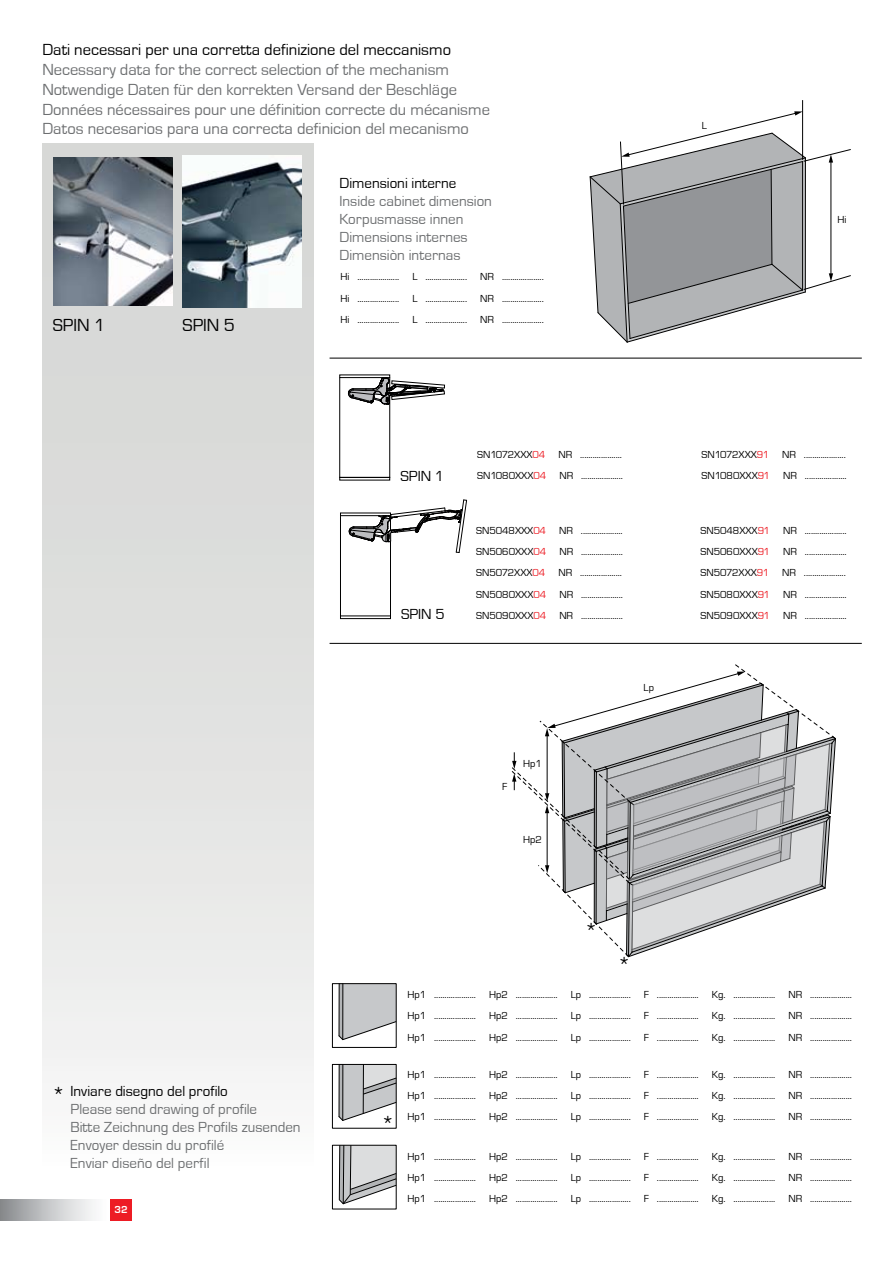
<style>
.page{position:relative;width:893px;height:1263px;background:#fff}
.page>*{position:absolute;margin:0;border:0;box-sizing:border-box;transform-origin:0 0}
.t1{font:21px "Eurostile T";color:#000}
.t2{font:18px "Eurostile T";color:#000}
.t3{font:16.5px/19.8px "Eurostile T";color:#6d6f71}
.t4{font:16.5px "Eurostile T";color:#000}
.t5{font:15px/18px "Eurostile T";color:#6d6f71}
.t6{font:15px "Eurostile T";color:#000}
.t7{font:10.5px/21.3px "Eurostile T";color:#000;text-align:justify}
.t8{font:700 10.5px "Eurostile T";color:#fff}
.s1{color:#ed1c24}
.s2{font-size:21px;color:#000}
.s3{color:#000}
</style>
<div class="page">
<div style="left:43px;top:143px;width:270px;height:1060px;background:linear-gradient(to bottom,#cfd0ce,#f7f7f7)"></div>
<div style="left:111px;top:1199px;width:21px;height:21px;background:#ed1c24"></div>
<img style="left:53px;top:157px;width:119px;height:149px">
<img style="left:183px;top:156px;width:118px;height:151px">
<div style="left:0;top:1199px;width:106px;height:21px;background:linear-gradient(to right,#8b8d91,#fff)"></div>
<hr style="left:802px;top:100px;width:1px;height:60px;background:#000">
<svg style="left:590px;top:111px;width:272px;height:247px"></svg>
<svg style="left:332px;top:983px;width:65px;height:227px"></svg>
<svg style="left:339px;top:374px;width:106px;height:104px"></svg>
<div style="left:340px;top:616px;width:51px;height:3px;border:1px solid #000"></div>
<svg style="left:340px;top:500px;width:127px;height:53px"></svg>
<hr style="left:390px;top:542px;width:1px;height:77px;background:#000">
<hr style="left:340px;top:516px;width:1px;height:100px;background:#000">
<svg style="left:502px;top:642px;width:334px;height:316px"></svg>
<hr style="left:330px;top:358px;width:532px;height:1px;background:#000">
<hr style="left:330px;top:643px;width:532px;height:1px;background:#000">
<h3 class="t4" style="left:43px;top:41px;width:410px">Dati necessari per una corretta definizione del meccanismo</h3>
<p class="t3" style="left:43px;top:60px;width:449px">Necessary data for the correct selection of the mechanism Notwendige Daten für den korrekten Versand der Beschläge Données nécessaires pour une définition correcte du mécanisme Datos necesarios para una correcta definicion del mecanismo</p>
<h2 class="t2" style="left:53px;top:315px;width:54px">SPIN 1</h2>
<h2 class="t2" style="left:183px;top:315px;width:54px">SPIN 5</h2>
<h3 class="t6" style="left:340px;top:175px;width:118px">Dimensioni interne</h3>
<h3 class="t5" style="left:340px;top:192px;width:154px">Inside cabinet dimension<br>Korpusmasse innen<br>Dimensions internes<br>Dimensiòn internas</h3>
<p class="t7" style="left:341px;top:266px;width:60px">Hi ....................</p>
<p class="t7" style="left:412px;top:266px;width:56px">L ....................</p>
<p class="t7" style="left:480px;top:266px;width:65px">NR ....................</p>
<p class="t7" style="left:341px;top:309px;width:60px">Hi ....................</p>
<p class="t7" style="left:412px;top:309px;width:56px">L ....................</p>
<p class="t7" style="left:480px;top:309px;width:65px">NR ....................</p>
<p class="t7" style="left:341px;top:288px;width:60px">Hi ....................</p>
<p class="t7" style="left:412px;top:288px;width:56px">L ....................</p>
<p class="t7" style="left:480px;top:288px;width:65px">NR ....................</p>
<p class="t7" style="left:702px;top:115px;width:7px">L</p>
<p class="t7" style="left:837px;top:209px;width:10px">Hi</p>
<h3 class="t6" style="left:400px;top:468px;width:45px">SPIN 1</h3>
<h3 class="t6" style="left:401px;top:606px;width:45px">SPIN 5</h3>
<p class="t7" style="left:477px;top:444px;width:69px">SN1072XXX<span class="s1">04</span></p>
<p class="t7" style="left:558px;top:444px;width:65px">NR ....................</p>
<p class="t7" style="left:477px;top:465px;width:70px">SN1080XXX<span class="s1">04</span></p>
<p class="t7" style="left:559px;top:465px;width:65px">NR ....................</p>
<p class="t7" style="left:476px;top:520px;width:71px">SN5048XXX<span class="s1">04</span></p>
<p class="t7" style="left:559px;top:520px;width:65px">NR ....................</p>
<p class="t7" style="left:476px;top:541px;width:71px">SN5060XXX<span class="s1">04</span></p>
<p class="t7" style="left:559px;top:541px;width:65px">NR ....................</p>
<p class="t7" style="left:476px;top:562px;width:71px">SN5072XXX<span class="s1">04</span></p>
<p class="t7" style="left:558px;top:562px;width:65px">NR ....................</p>
<p class="t7" style="left:476px;top:584px;width:71px">SN5080XXX<span class="s1">04</span></p>
<p class="t7" style="left:559px;top:584px;width:65px">NR ....................</p>
<p class="t7" style="left:476px;top:605px;width:71px">SN5090XXX<span class="s1">04</span></p>
<p class="t7" style="left:559px;top:605px;width:65px">NR ....................</p>
<p class="t7" style="left:644px;top:677px;width:12px">Lp</p>
<p class="t7" style="left:502px;top:776px;width:7px">F</p>
<p class="t7" style="left:523px;top:753px;width:20px">Hp1</p>
<p class="t7" style="left:523px;top:829px;width:20px">Hp2</p>
<h1 class="t1" style="left:585px;top:919px;width:14px">*</h1>
<h1 class="t1" style="left:618px;top:953px;width:14px">*</h1>
<p class="t7" style="left:702px;top:444px;width:69px">SN1072XXX<span class="s1">91</span></p>
<p class="t7" style="left:702px;top:444px;width:147px;text-align:right">NR ....................<br>SN1080XXX<span class="s1">91</span> NR ....................</p>
<p class="t7" style="left:701px;top:520px;width:71px">SN5048XXX<span class="s1">91</span></p>
<p class="t7" style="left:701px;top:520px;width:148px;text-indent:82px">NR ....................<br>SN5060XXX<span class="s1">91</span> NR ....................<br>SN5072XXX<span class="s1">91</span></p>
<p class="t7" style="left:701px;top:562px;width:148px;text-indent:82px">NR ....................<br>SN5080XXX<span class="s1">91</span> NR ....................<br>SN5090XXX<span class="s1">91</span> NR ....................</p>
<h3 class="t5" style="left:71px;top:1082px;width:232px;text-indent:-18px"><span class="s2">*</span> <span class="s3">Inviare disegno del profilo<br></span>Please send drawing of profile<br>Bitte Zeichnung des Profils zusenden<br>Envoyer dessin du profilé<br>Enviar diseño del perfil</h3>
<p class="t8" style="left:115px;top:1203px;width:15px">32</p>
<h1 class="t1" style="left:382px;top:1111px;width:14px">*</h1>
<p class="t7" style="left:407px;top:984px;width:70px">Hp1 ....................</p>
<p class="t7" style="left:489px;top:984px;width:70px">Hp2 ....................</p>
<p class="t7" style="left:571px;top:984px;width:62px">Lp ....................</p>
<p class="t7" style="left:644px;top:984px;width:133px">F .................... Kg. ....................</p>
<p class="t7" style="left:788px;top:984px;width:65px">NR ....................</p>
<p class="t7" style="left:407px;top:1005px;width:70px">Hp1 ....................</p>
<p class="t7" style="left:489px;top:1005px;width:70px">Hp2 ....................</p>
<p class="t7" style="left:571px;top:1005px;width:62px">Lp ....................</p>
<p class="t7" style="left:644px;top:1005px;width:133px">F .................... Kg. ....................</p>
<p class="t7" style="left:788px;top:1005px;width:65px">NR ....................</p>
<p class="t7" style="left:407px;top:1027px;width:70px">Hp1 ....................</p>
<p class="t7" style="left:489px;top:1027px;width:70px">Hp2 ....................</p>
<p class="t7" style="left:571px;top:1027px;width:62px">Lp ....................</p>
<p class="t7" style="left:644px;top:1027px;width:133px">F .................... Kg. ....................</p>
<p class="t7" style="left:788px;top:1027px;width:65px">NR ....................</p>
<p class="t7" style="left:407px;top:1064px;width:70px">Hp1 ....................</p>
<p class="t7" style="left:489px;top:1064px;width:70px">Hp2 ....................</p>
<p class="t7" style="left:571px;top:1064px;width:62px">Lp ....................</p>
<p class="t7" style="left:644px;top:1064px;width:133px">F .................... Kg. ....................</p>
<p class="t7" style="left:788px;top:1064px;width:65px">NR ....................</p>
<p class="t7" style="left:407px;top:1085px;width:70px">Hp1 ....................</p>
<p class="t7" style="left:489px;top:1085px;width:70px">Hp2 ....................</p>
<p class="t7" style="left:571px;top:1085px;width:62px">Lp ....................</p>
<p class="t7" style="left:644px;top:1085px;width:133px">F .................... Kg. ....................</p>
<p class="t7" style="left:788px;top:1085px;width:65px">NR ....................</p>
<p class="t7" style="left:407px;top:1106px;width:70px">Hp1 ....................</p>
<p class="t7" style="left:489px;top:1106px;width:70px">Hp2 ....................</p>
<p class="t7" style="left:571px;top:1106px;width:62px">Lp ....................</p>
<p class="t7" style="left:644px;top:1106px;width:133px">F .................... Kg. ....................</p>
<p class="t7" style="left:788px;top:1106px;width:65px">NR ....................</p>
<p class="t7" style="left:407px;top:1146px;width:70px">Hp1 ....................</p>
<p class="t7" style="left:489px;top:1146px;width:70px">Hp2 ....................</p>
<p class="t7" style="left:571px;top:1146px;width:62px">Lp ....................</p>
<p class="t7" style="left:644px;top:1146px;width:133px">F .................... Kg. ....................</p>
<p class="t7" style="left:788px;top:1146px;width:65px">NR ....................</p>
<p class="t7" style="left:407px;top:1167px;width:70px">Hp1 ....................</p>
<p class="t7" style="left:489px;top:1167px;width:70px">Hp2 ....................</p>
<p class="t7" style="left:571px;top:1167px;width:62px">Lp ....................</p>
<p class="t7" style="left:644px;top:1167px;width:133px">F .................... Kg. ....................</p>
<p class="t7" style="left:788px;top:1167px;width:65px">NR ....................</p>
<p class="t7" style="left:407px;top:1188px;width:70px">Hp1 ....................</p>
<p class="t7" style="left:489px;top:1188px;width:70px">Hp2 ....................</p>
<p class="t7" style="left:571px;top:1188px;width:62px">Lp ....................</p>
<p class="t7" style="left:644px;top:1188px;width:133px">F .................... Kg. ....................</p>
<p class="t7" style="left:788px;top:1188px;width:65px">NR ....................</p>
</div>
